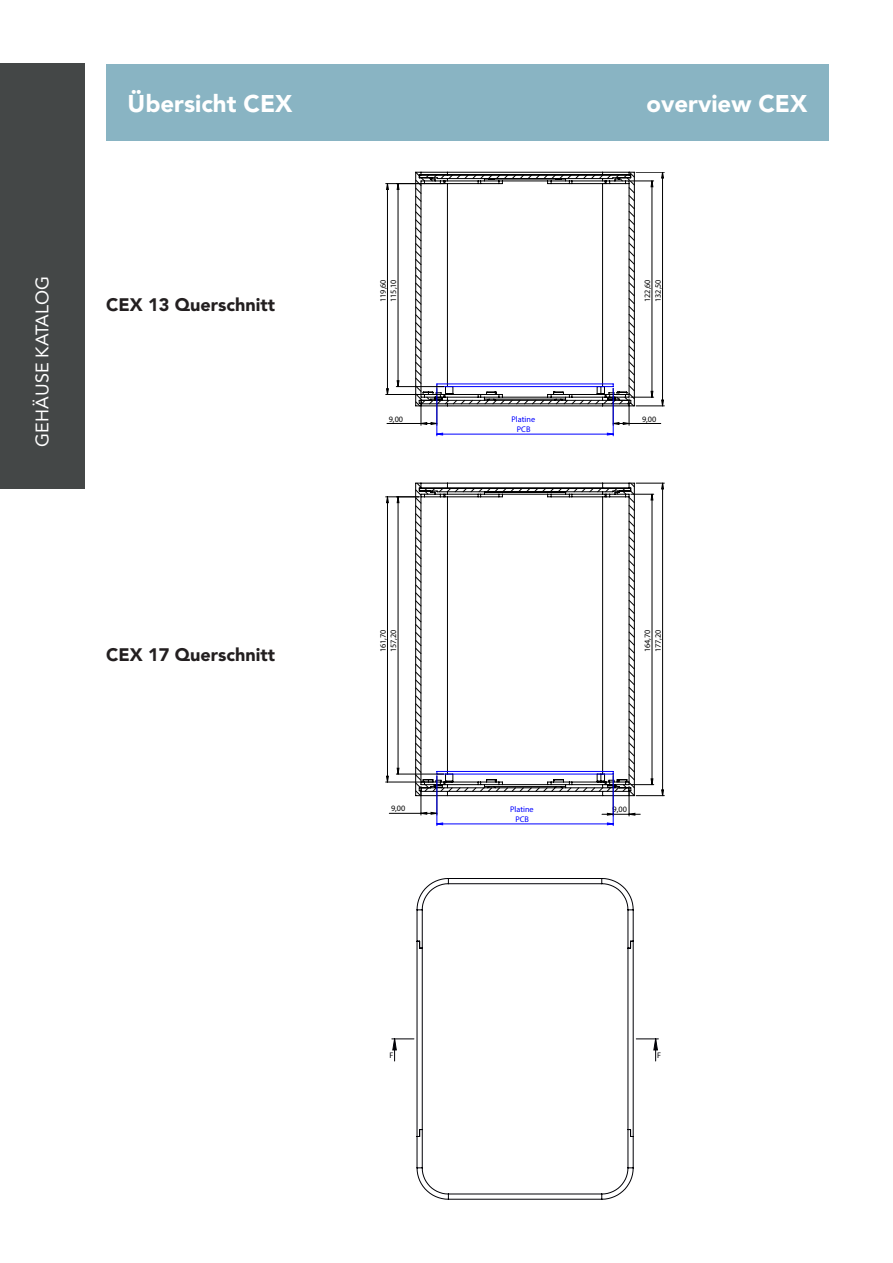
<style>
.page{position:relative;width:893px;height:1263px;background:#fff}
.page>*{position:absolute;margin:0;border:0;box-sizing:border-box;transform-origin:0 0}
.t1{font:900 24px "Avenir LT Std";color:#fff}
.t2{font:900 18px "Avenir LT Std";color:#231f20}
.t3{font:18px "Avenir LT Std";color:#fff}
.t4{font:8.25px/10.6px "Century Gothic";color:#000}
.t5{font:8.25px "Century Gothic";color:#00f}
.t6{font:8.1px "Century Gothic";color:#010106}
</style>
<div class="page">
<div style="left:0;top:64px;width:85px;height:425px;background:#444747"></div>
<div style="left:106px;top:64px;width:723px;height:77px;background:#89b4c3"></div>
<svg style="left:415px;top:172px;width:198px;height:234px"></svg>
<hr style="left:437px;top:386px;width:1px;height:39px;background:#000">
<hr style="left:387px;top:423px;width:34px;height:1px;background:#000">
<hr style="left:437px;top:388px;width:1px;height:48px;background:#00f">
<hr style="left:613px;top:388px;width:1px;height:48px;background:#00f">
<hr style="left:437px;top:384px;width:176px;height:1px;background:#00f">
<hr style="left:437px;top:386px;width:176px;height:1px;background:#00f">
<hr style="left:386px;top:394px;width:57px;height:1px;background:#000">
<hr style="left:386px;top:183px;width:33px;height:1px;background:#000">
<hr style="left:396px;top:183px;width:47px;height:1px;background:#000">
<hr style="left:396px;top:386px;width:48px;height:1px;background:#000">
<svg style="left:421px;top:399px;width:16px;height:26px"></svg>
<svg style="left:436px;top:433px;width:178px;height:2px"></svg>
<svg style="left:386px;top:183px;width:3px;height:211px"></svg>
<svg style="left:397px;top:184px;width:2px;height:202px"></svg>
<svg style="left:613px;top:172px;width:51px;height:253px"></svg>
<svg style="left:415px;top:483px;width:216px;height:313px"></svg>
<hr style="left:389px;top:813px;width:32px;height:1px;background:#000">
<hr style="left:613px;top:773px;width:1px;height:43px;background:#000">
<hr style="left:629px;top:786px;width:1px;height:30px;background:#000">
<hr style="left:437px;top:776px;width:1px;height:50px;background:#00f">
<hr style="left:613px;top:776px;width:1px;height:50px;background:#00f">
<hr style="left:437px;top:771px;width:176px;height:1px;background:#00f">
<hr style="left:437px;top:774px;width:176px;height:1px;background:#00f">
<hr style="left:396px;top:774px;width:48px;height:1px;background:#000">
<hr style="left:386px;top:497px;width:33px;height:1px;background:#000">
<hr style="left:386px;top:782px;width:47px;height:1px;background:#000">
<svg style="left:421px;top:786px;width:16px;height:29px"></svg>
<svg style="left:602px;top:813px;width:38px;height:2px"></svg>
<svg style="left:436px;top:822px;width:178px;height:3px"></svg>
<svg style="left:396px;top:496px;width:23px;height:278px"></svg>
<svg style="left:631px;top:483px;width:33px;height:313px"></svg>
<svg style="left:386px;top:496px;width:3px;height:286px"></svg>
<svg style="left:417px;top:878px;width:217px;height:321px"></svg>
<svg style="left:392px;top:1038px;width:266px;height:23px"></svg>
<h1 class="t1" style="left:128px;top:89px;width:166px">Übersicht CEX</h1>
<h1 class="t1" style="left:646px;top:89px;width:162px">overview CEX</h1>
<h2 class="t3" style="left:32px;top:446px;width:172px;rotate:-90deg">GEHÄUSE KATALOG</h2>
<h2 class="t2" style="left:106px;top:294px;width:170px">CEX 13 Querschnitt</h2>
<p class="t4" style="left:377px;top:302px;width:24px;rotate:-90deg">119,60<br>115,10</p>
<p class="t4" style="left:642px;top:302px;width:24px;rotate:-90deg">122,60<br>132,50</p>
<p class="t4" style="left:389px;top:413px;width:16px">9,00</p>
<p class="t5" style="left:512px;top:415px;width:25px">Platine</p>
<p class="t4" style="left:642px;top:413px;width:16px">9,00</p>
<p class="t5" style="left:517px;top:424px;width:15px">PCB</p>
<h2 class="t2" style="left:106px;top:644px;width:170px">CEX 17 Querschnitt</h2>
<p class="t4" style="left:377px;top:652px;width:24px;rotate:-90deg">161,70<br>157,20</p>
<p class="t4" style="left:642px;top:652px;width:24px;rotate:-90deg">164,70<br>177,20</p>
<p class="t4" style="left:391px;top:803px;width:16px">9,00</p>
<p class="t5" style="left:510px;top:804px;width:25px">Platine</p>
<p class="t4" style="left:613px;top:804px;width:16px">9,00</p>
<p class="t5" style="left:515px;top:814px;width:15px">PCB</p>
<p class="t6" style="left:390px;top:1051px;width:5px">F</p>
<p class="t6" style="left:657px;top:1051px;width:5px">F</p>
</div>
